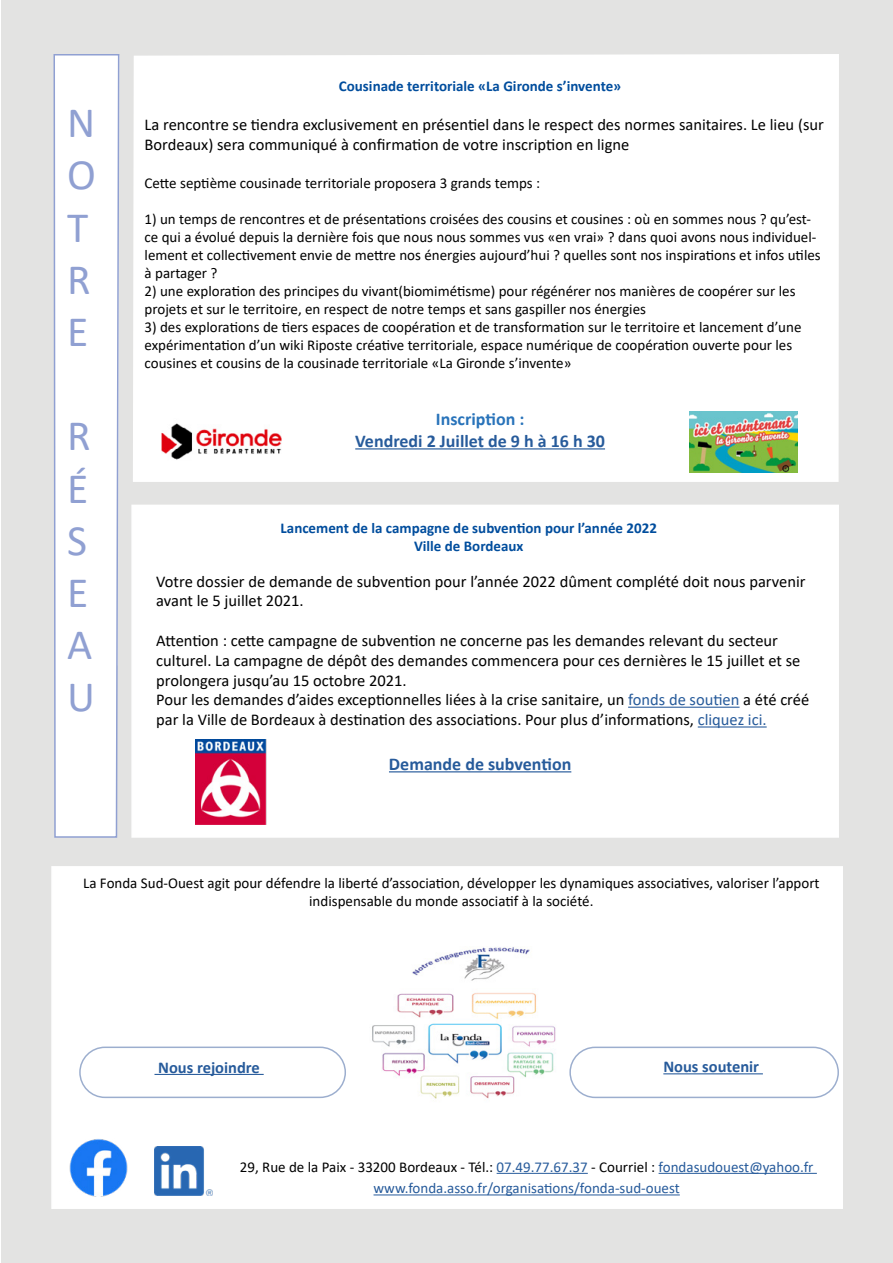
<style>
.page{position:relative;width:893px;height:1263px;background:#fff}
.page>*{position:absolute;margin:0;border:0;box-sizing:border-box;transform-origin:0 0}
.t1{font:43.5px/52.2px "Calibri";color:#90a0d2}
.t2{font:700 18px "Calibri";color:#275b9b}
.t3{font:700 18px "Calibri";color:#2873ba}
.t4{font:16.5px/19.8px "Calibri";color:#000}
.t5{font:700 16.5px "Calibri";color:#275b9b}
.t6{font:15px/18px "Calibri";color:#000}
.t7{font:15px/21.6px "Calibri";color:#275b9b;text-align:center}
.t8{font:700 15px/18px "Calibri";color:#004d9d;text-align:center}
.s1{color:#275b9b}
.s2{color:#000}
</style>
<div class="page">
<div style="left:1px;top:0;width:892px;height:1263px;background:#e3e3e2"></div>
<svg style="left:53px;top:54px;width:67px;height:784px;background:#f8f9fb"></svg>
<div style="left:51px;top:866px;width:792px;height:343px;background:#fff"></div>
<hr style="left:154px;top:1074px;width:110px;height:1px;background:#275b9b">
<hr style="left:663px;top:1073px;width:100px;height:1px;background:#275b9b">
<div style="left:569px;top:1046px;width:270px;height:52px;border:2px solid #879dc4;border-radius:25px"></div>
<div style="left:79px;top:1046px;width:267px;height:52px;border:2px solid #879dc4;border-radius:25px"></div>
<div style="left:131px;top:505px;width:708px;height:333px;background:#fff"></div>
<img style="left:70px;top:1139px;width:58px;height:58px">
<img style="left:154px;top:1146px;width:59px;height:49px">
<div style="left:133px;top:54px;width:706px;height:428px;background:#fff"></div>
<img style="left:372px;top:947px;width:184px;height:152px">
<hr style="left:497px;top:1173px;width:91px;height:1px;background:#275b9b">
<hr style="left:659px;top:1173px;width:158px;height:1px;background:#275b9b">
<hr style="left:374px;top:1194px;width:306px;height:1px;background:#275b9b">
<hr style="left:355px;top:448px;width:250px;height:1px;background:#275b9b">
<img style="left:155px;top:419px;width:132px;height:45px">
<img style="left:690px;top:412px;width:108px;height:60px">
<hr style="left:628px;top:707px;width:111px;height:1px;background:#275b9b">
<hr style="left:698px;top:726px;width:69px;height:1px;background:#275b9b">
<hr style="left:389px;top:771px;width:182px;height:1px;background:#275b9b">
<img style="left:196px;top:740px;width:71px;height:84px">
<h1 class="t1" style="left:67px;top:96px;width:30px">N<br>O<br>T<br>R<br>E</h1>
<h1 class="t1" style="left:67px;top:409px;width:29px">R<br>É<br>S<br>E<br>A<br>U</h1>
<p class="t8" style="left:339px;top:77px;width:284px">Cousinade territoriale «La Gironde s’invente»</p>
<p class="t4" style="left:145px;top:115px;width:681px">La rencontre se tiendra exclusivement en présentiel dans le respect des normes sanitaires. Le lieu (sur<br>Bordeaux) sera communiqué à confirmation de votre inscription en ligne</p>
<p class="t6" style="left:145px;top:174px;width:397px">Cette septième cousinade territoriale proposera 3 grands temps :</p>
<p class="t6" style="left:145px;top:210px;width:678px">1) un temps de rencontres et de présentations croisées des cousins et cousines : où en sommes nous ? qu’est&shy;ce qui a évolué depuis la dernière fois que nous nous sommes vus «en vrai» ? dans quoi avons nous individuel&shy;lement et collectivement envie de mettre nos énergies aujourd’hui ? quelles sont nos inspirations et infos utiles à partager ?</p>
<p class="t6" style="left:145px;top:282px;width:652px">2) une exploration des principes du vivant(biomimétisme) pour régénérer nos manières de coopérer sur les projets et sur le territoire, en respect de notre temps et sans gaspiller nos énergies</p>
<p class="t6" style="left:145px;top:318px;width:658px">3) des explorations de tiers espaces de coopération et de transformation sur le territoire et lancement d’une expérimentation d’un wiki Riposte créative territoriale, espace numérique de coopération ouverte pour les cousines et cousins de la cousinade territoriale «La Gironde s’invente»</p>
<p class="t3" style="left:436px;top:407px;width:90px">Inscription :</p>
<p class="t2" style="left:355px;top:428px;width:251px">Vendredi 2 Juillet de 9 h à 16 h 30</p>
<p class="t8" style="left:281px;top:519px;width:378px">Lancement de la campagne de subvention pour l’année 2022<br>Ville de Bordeaux</p>
<p class="t4" style="left:156px;top:571px;width:651px">Votre dossier de demande de subvention pour l’année 2022 dûment complété doit nous parvenir avant le 5 juillet 2021.</p>
<p class="t4" style="left:156px;top:630px;width:654px">Attention : cette campagne de subvention ne concerne pas les demandes relevant du secteur culturel. La campagne de dépôt des demandes commencera pour ces dernières le 15 juillet et se prolongera jusqu’au 15 octobre 2021.<br>Pour les demandes d’aides exceptionnelles liées à la crise sanitaire, un <span class="s1">fonds de soutien</span> a été créé par la Ville de Bordeaux à destination des associations. Pour plus d’informations, <span class="s1">cliquez ici.</span></p>
<p class="t2" style="left:389px;top:751px;width:184px">Demande de subvention</p>
<p class="t6" style="left:83px;top:874px;width:738px;text-align:center">La Fonda Sud-Ouest agit pour défendre la liberté d’association, développer les dynamiques associatives, valoriser l’apport indispensable du monde associatif à la société.</p>
<p class="t5" style="left:158px;top:1055px;width:103px">Nous rejoindre</p>
<p class="t5" style="left:663px;top:1055px;width:97px">Nous soutenir</p>
<p class="t7" style="left:240px;top:1155px;width:575px"><span class="s2">29, Rue de la Paix - 33200 Bordeaux - Tél.:</span> 07.49.77.67.37 <span class="s2">- Courriel :</span> fondasudouest@yahoo.fr www.fonda.asso.fr/organisations/fonda-sud-ouest</p>
</div>
